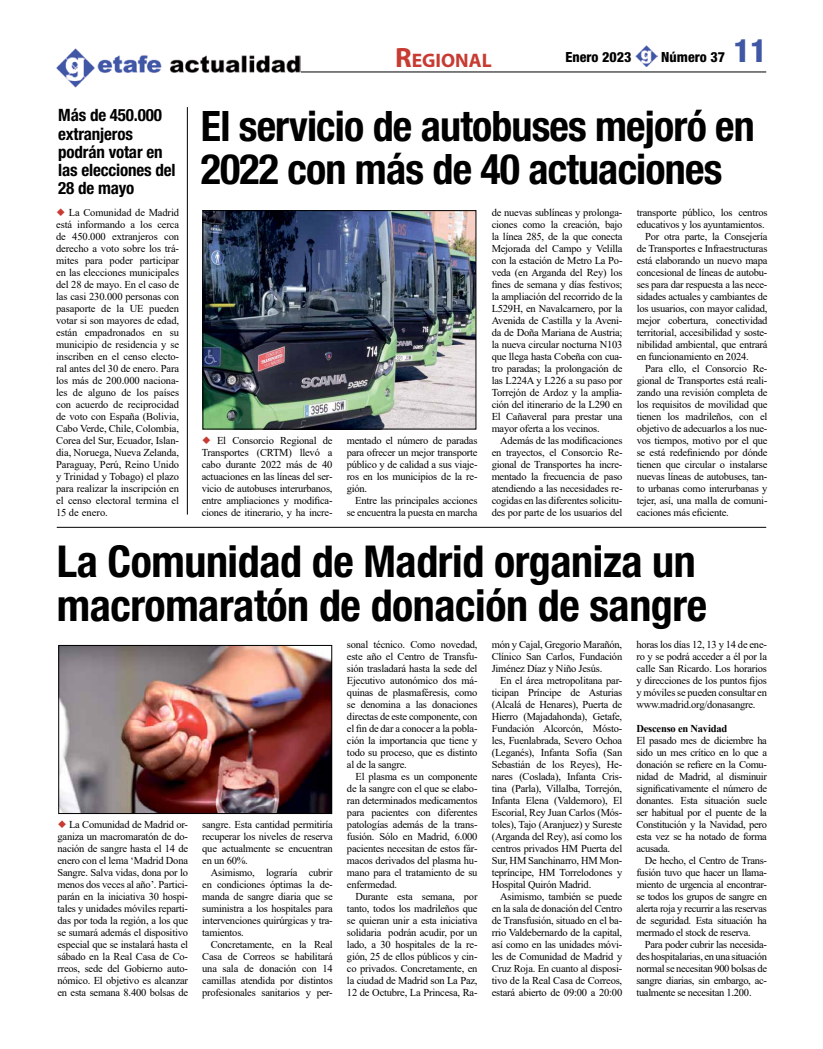
<style>
.page{position:relative;width:823px;height:1049px;background:#fff}
.page>*{position:absolute;margin:0;border:0;box-sizing:border-box;transform-origin:0 0}
.t1{font:700 condensed 44px/44px "Helvetica Neue";letter-spacing:-.01em;color:#000}
.t2{font:700 condensed 42px/43px "Helvetica Neue";letter-spacing:-.02em;color:#000}
.t3{font:800 condensed 32px "Helvetica Neue";color:#4057a6}
.t4{font:700 19.6px "Myriad Pro";color:#c73b32}
.t5{font:700 condensed 17px/18px "Helvetica Neue";letter-spacing:-.01em;color:#000}
.t6{font:800 condensed 14px "Helvetica Neue";color:#000}
.t7{font:10.5px/12px "Times New Roman";letter-spacing:-.02em;color:#000;text-align:justify}
.t8{font:700 10.5px "Times New Roman";letter-spacing:-.02em;color:#000}
.s1{font-size:28px}
</style>
<div class="page">
<hr style="left:57px;top:72px;width:708px;height:1px;background:#000">
<img style="left:56px;top:48px;width:244px;height:40px">
<img style="left:635px;top:45px;width:22px;height:22px">
<img style="left:204px;top:212px;width:270px;height:215px">
<div style="left:202px;top:210px;width:274px;height:219px;border:1px solid #000"></div>
<hr style="left:57px;top:527px;width:708px;height:1px;background:#000">
<hr style="left:187px;top:107px;width:1px;height:407px;background:#000">
<img style="left:60px;top:647px;width:270px;height:165px">
<div style="left:58px;top:645px;width:274px;height:169px;border:1px solid #000"></div>
<h3 class="t5" style="left:58px;top:106px;width:119px">Más de 450.000 extranjeros podrán votar en las elecciones del<br>28 de mayo</h3>
<p class="t7" style="left:56px;top:206px;width:124px;text-indent:13px">La Comunidad de Madrid está informando a los cerca de 450.000 extranjeros con derecho a voto sobre los trá&shy;mites para poder participar en las elecciones municipales del 28 de mayo. En el caso de las casi 230.000 personas con pasaporte de la UE pueden votar si son mayores de edad, están empadronados en su municipio de residencia y se inscriben en el censo electo&shy;ral antes del 30 de enero. Para los más de 200.000 naciona&shy;les de alguno de los países con acuerdo de reciprocidad de voto con España (Bolivia, Cabo Verde, Chile, Colombia, Corea del Sur, Ecuador, Islan&shy;dia, Noruega, Nueva Zelanda, Paraguay, Perú, Reino Unido y Trinidad y Tobago) el plazo para realizar la inscripción en el censo electoral termina el 15 de enero.</p>
<h3 class="t4" style="left:395px;top:48px;width:98px"><span class="s1">R</span>EGIONAL</h3>
<h3 class="t6" style="left:565px;top:48px;width:67px">Enero 2023</h3>
<h3 class="t6" style="left:661px;top:48px;width:65px">Número 37</h3>
<h3 class="t3" style="left:733px;top:31px;width:35px">11</h3>
<h2 class="t2" style="left:201px;top:104px;width:555px">El servicio de autobuses mejoró en<br>2022 con más de 40 actuaciones</h2>
<p class="t7" style="left:201px;top:434px;width:132px;text-indent:15px">El Consorcio Regional de Transportes (CRTM) llevó a cabo durante 2022 más de 40 actuaciones en las líneas del ser&shy;vicio de autobuses interurbanos, entre ampliaciones y modifica&shy;ciones de itinerario, y ha incre-</p>
<p class="t7" style="left:346px;top:434px;width:132px">mentado el número de paradas para ofrecer un mejor transporte público y de calidad a sus viaje&shy;ros en los municipios de la re&shy;gión.</p>
<p class="t7" style="left:346px;top:494px;width:132px;text-align:right">Entre las principales acciones se encuentra la puesta en marcha</p>
<p class="t7" style="left:491px;top:206px;width:132px">de nuevas sublíneas y prolonga&shy;ciones como la creación, bajo la línea 285, de la que conecta Mejorada del Campo y Velilla con la estación de Metro La Po&shy;veda (en Arganda del Rey) los fines de semana y días festivos; la ampliación del recorrido de la L529H, en Navalcarnero, por la Avenida de Castilla y la Aveni&shy;da de Doña Mariana de Austria; la nueva circular nocturna N103 que llega hasta Cobeña con cua&shy;tro paradas; la prolongación de las L224A y L226 a su paso por Torrejón de Ardoz y la amplia&shy;ción del itinerario de la L290 en El Cañaveral para prestar una mayor oferta a los vecinos.</p>
<p class="t7" style="left:491px;top:434px;width:132px;text-indent:9px">Además de las modificaciones en trayectos, el Consorcio Re&shy;gional de Transportes ha incre&shy;mentado la frecuencia de paso atendiendo a las necesidades re&shy;cogidas en las diferentes solicitu&shy;des por parte de los usuarios del</p>
<p class="t7" style="left:636px;top:206px;width:132px">transporte público, los centros</p>
<p class="t7" style="left:636px;top:218px;width:129px">educativos y los ayuntamientos.</p>
<p class="t7" style="left:644px;top:230px;width:124px">Por otra parte, la Consejería</p>
<p class="t7" style="left:636px;top:242px;width:132px">de Transportes e Infraestructuras</p>
<p class="t7" style="left:636px;top:254px;width:132px">está elaborando un nuevo mapa</p>
<p class="t7" style="left:636px;top:266px;width:132px">concesional de líneas de autobu-</p>
<p class="t7" style="left:636px;top:278px;width:132px">ses para dar respuesta a las nece-</p>
<p class="t7" style="left:636px;top:290px;width:132px">sidades actuales y cambiantes de</p>
<p class="t7" style="left:636px;top:302px;width:132px">los usuarios, con mayor calidad,</p>
<p class="t7" style="left:636px;top:314px;width:132px">mejor cobertura, conectividad</p>
<p class="t7" style="left:636px;top:326px;width:132px">territorial, accesibilidad y soste-</p>
<p class="t7" style="left:636px;top:338px;width:132px">nibilidad ambiental, que entrará</p>
<p class="t7" style="left:636px;top:350px;width:113px">en funcionamiento en 2024.</p>
<p class="t7" style="left:644px;top:362px;width:124px">Para ello, el Consorcio Re-</p>
<p class="t7" style="left:636px;top:374px;width:132px">gional de Transportes está reali-</p>
<p class="t7" style="left:636px;top:386px;width:132px">zando una revisión completa de</p>
<p class="t7" style="left:636px;top:398px;width:132px">los requisitos de movilidad que</p>
<p class="t7" style="left:636px;top:410px;width:132px">tienen los madrileños, con el</p>
<p class="t7" style="left:636px;top:422px;width:132px">objetivo de adecuarlos a los nue-</p>
<p class="t7" style="left:636px;top:434px;width:132px">vos tiempos, motivo por el que</p>
<p class="t7" style="left:636px;top:446px;width:132px">se está redefiniendo por dónde</p>
<p class="t7" style="left:636px;top:458px;width:132px">tienen que circular o instalarse</p>
<p class="t7" style="left:636px;top:470px;width:132px">nuevas líneas de autobuses, tan-</p>
<p class="t7" style="left:636px;top:482px;width:132px">to urbanas como interurbanas y</p>
<p class="t7" style="left:636px;top:494px;width:132px">tejer, así, una malla de comuni-</p>
<p class="t7" style="left:636px;top:506px;width:94px">caciones más eficiente.</p>
<h1 class="t1" style="left:57px;top:539px;width:651px">La Comunidad de Madrid organiza un macromaratón de donación de sangre</h1>
<p class="t7" style="left:57px;top:818px;width:132px;text-indent:12px">La Comunidad de Madrid or&shy;ganiza un macromaratón de do&shy;nación de sangre hasta el 14 de enero con el lema ‘Madrid Dona Sangre. Salva vidas, dona por lo menos dos veces al año’. Partici&shy;parán en la iniciativa 30 hospi&shy;tales y unidades móviles reparti&shy;das por toda la región, a los que se sumará además el dispositivo especial que se instalará hasta el sábado en la Real Casa de Co&shy;rreos, sede del Gobierno auto&shy;nómico. El objetivo es alcanzar en esta semana 8.400 bolsas de</p>
<p class="t7" style="left:202px;top:818px;width:132px">sangre. Esta cantidad permitiría recuperar los niveles de reserva que actualmente se encuentran en un 60%.</p>
<p class="t7" style="left:202px;top:866px;width:132px;text-indent:9px">Asimismo, lograría cubrir en condiciones óptimas la de&shy;manda de sangre diaria que se suministra a los hospitales para intervenciones quirúrgicas y tra&shy;tamientos.</p>
<p class="t7" style="left:202px;top:938px;width:132px;text-indent:9px">Concretamente, en la Real Casa de Correos se habilitará una sala de donación con 14 camillas atendida por distintos profesionales sanitarios y per-</p>
<p class="t7" style="left:347px;top:638px;width:132px">sonal técnico. Como novedad, este año el Centro de Transfu&shy;sión trasladará hasta la sede del Ejecutivo autonómico dos má&shy;quinas de plasmaféresis, como se denomina a las donaciones directas de este componente, con el fin de dar a conocer a la pobla&shy;ción la importancia que tiene y todo su proceso, que es distinto al de la sangre.</p>
<p class="t7" style="left:347px;top:770px;width:132px;text-indent:9px">El plasma es un componente de la sangre con el que se elabo&shy;ran determinados medicamentos para pacientes con diferentes patologías además de la trans&shy;fusión. Sólo en Madrid, 6.000 pacientes necesitan de estos fár&shy;macos derivados del plasma hu&shy;mano para el tratamiento de su enfermedad.</p>
<p class="t7" style="left:347px;top:890px;width:132px;text-indent:9px">Durante esta semana, por tanto, todos los madrileños que se quieran unir a esta iniciativa solidaria podrán acudir, por un lado, a 30 hospitales de la re&shy;gión, 25 de ellos públicos y cin&shy;co privados. Concretamente, en la ciudad de Madrid son La Paz, 12 de Octubre, La Princesa, Ra-</p>
<p class="t7" style="left:491px;top:638px;width:132px">món y Cajal, Gregorio Marañón, Clínico San Carlos, Fundación Jiménez Díaz y Niño Jesús.</p>
<p class="t7" style="left:491px;top:674px;width:132px;text-indent:8px">En el área metropolitana par&shy;ticipan Príncipe de Asturias (Alcalá de Henares), Puerta de Hierro (Majadahonda), Getafe, Fundación Alcorcón, Mósto&shy;les, Fuenlabrada, Severo Ochoa (Leganés), Infanta Sofía (San Sebastián de los Reyes), He&shy;nares (Coslada), Infanta Cris&shy;tina (Parla), Villalba, Torrejón, Infanta Elena (Valdemoro), El Escorial, Rey Juan Carlos (Mós&shy;toles), Tajo (Aranjuez) y Sureste (Arganda del Rey), así como los centros privados HM Puerta del Sur, HM Sanchinarro, HM Mon&shy;tepríncipe, HM Torrelodones y Hospital Quirón Madrid.</p>
<p class="t7" style="left:491px;top:890px;width:132px;text-indent:9px">Asimismo, también se puede en la sala de donación del Centro de Transfusión, situado en el ba&shy;rrio Valdebernardo de la capital, así como en las unidades móvi&shy;les de Comunidad de Madrid y Cruz Roja. En cuanto al disposi&shy;tivo de la Real Casa de Correos, estará abierto de 09:00 a 20:00</p>
<p class="t7" style="left:636px;top:638px;width:132px">horas los días 12, 13 y 14 de ene&shy;ro y se podrá acceder a él por la calle San Ricardo. Los horarios y direcciones de los puntos fijos y móviles se pueden consultar en www.madrid.org/donasangre.</p>
<p class="t8" style="left:636px;top:721px;width:92px">Descenso en Navidad</p>
<p class="t7" style="left:636px;top:734px;width:132px">El pasado mes de diciembre ha sido un mes crítico en lo que a donación se refiere en la Comu&shy;nidad de Madrid, al disminuir significativamente el número de donantes. Esta situación suele ser habitual por el puente de la Constitución y la Navidad, pero esta vez se ha notado de forma acusada.</p>
<p class="t7" style="left:636px;top:854px;width:132px;text-indent:9px">De hecho, el Centro de Trans&shy;fusión tuvo que hacer un llama&shy;miento de urgencia al encontrar&shy;se todos los grupos de sangre en alerta roja y recurrir a las reservas de seguridad. Esta situación ha mermado el stock de reserva.</p>
<p class="t7" style="left:636px;top:938px;width:132px;text-indent:9px">Para poder cubrir las necesida&shy;des hospitalarias, en una situación normal se necesitan 900 bolsas de sangre diarias, sin embargo, ac&shy;tualmente se necesitan 1.200.</p>
</div>
